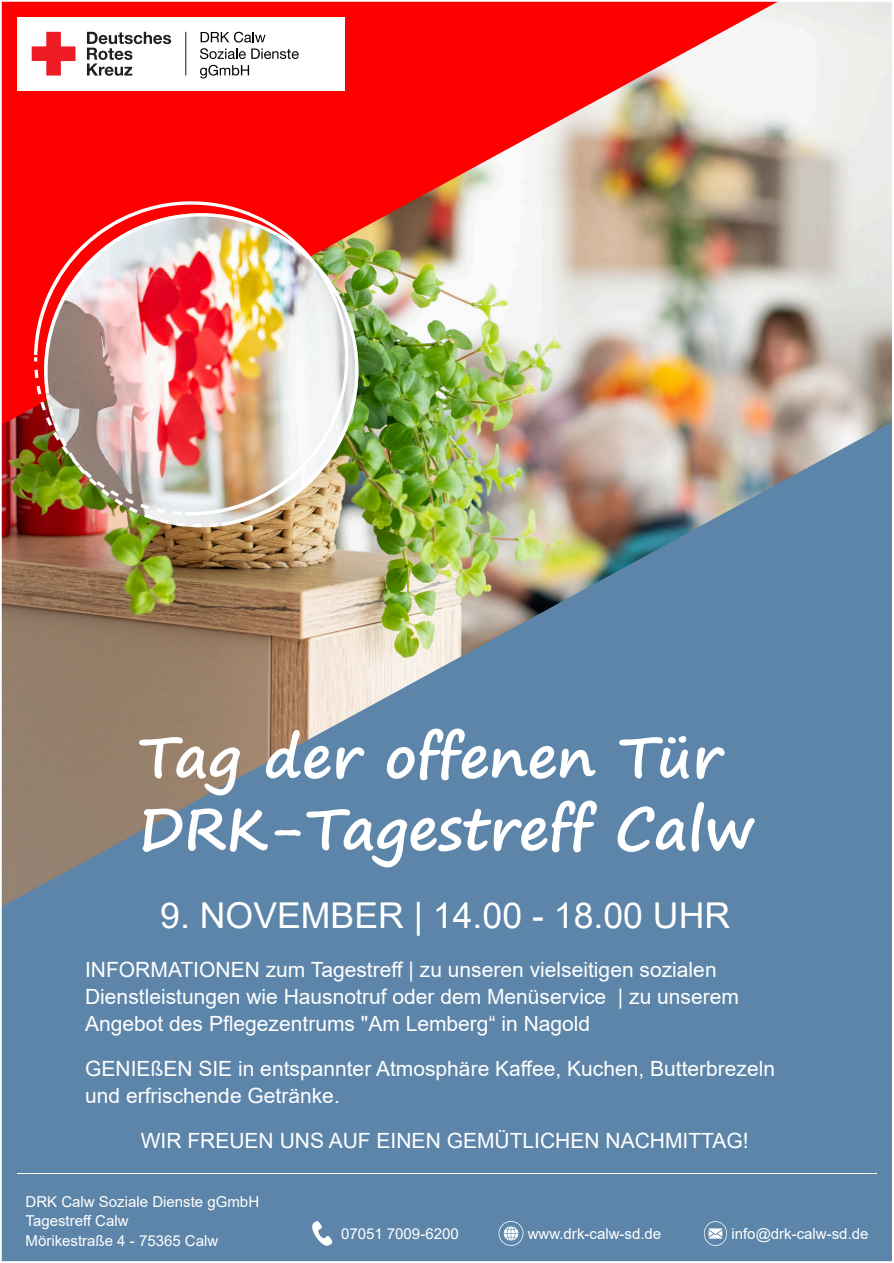
<style>
.page{position:relative;width:894px;height:1263px;background:#fff}
.page>*{position:absolute;margin:0;border:0;box-sizing:border-box;transform-origin:0 0}
.t1{font:700 57.6px "Segoe Print";color:#fff}
.t2{font:35.55px "Arial";color:#fff}
.t3{font:21px "Arial";color:#fff}
.t4{font:15px "Arial";color:#fff}
</style>
<div class="page">
<img style="left:1px;top:1px;width:891px;height:1261px">
<hr style="left:17px;top:1173px;width:859px;height:1px;background:#fff">
<p class="t1" style="left:138px;top:728px;width:584px">Tag der offenen Tür</p>
<p class="t1" style="left:138px;top:800px;width:617px">DRK-Tagestreff Calw</p>
<p class="t2" style="left:160px;top:902px;width:571px">9. NOVEMBER | 14.00 - 18.00 UHR</p>
<p class="t3" style="left:85px;top:962px;width:632px">INFORMATIONEN zum Tagestreff | zu unseren vielseitigen sozialen</p>
<p class="t3" style="left:85px;top:989px;width:655px">Dienstleistungen wie Hausnotruf oder dem Menüservice | zu unserem</p>
<p class="t3" style="left:85px;top:1016px;width:506px">Angebot des Pflegezentrums "Am Lemberg“ in Nagold</p>
<p class="t3" style="left:85px;top:1061px;width:691px">GENIEßEN SIE in entspannter Atmosphäre Kaffee, Kuchen, Butterbrezeln</p>
<p class="t3" style="left:85px;top:1088px;width:256px">und erfrischende Getränke.</p>
<p class="t3" style="left:141px;top:1133px;width:609px">WIR FREUEN UNS AUF EINEN GEMÜTLICHEN NACHMITTAG!</p>
<p class="t4" style="left:26px;top:1196px;width:235px">DRK Calw Soziale Dienste gGmbH</p>
<p class="t4" style="left:26px;top:1215px;width:105px">Tagestreff Calw</p>
<p class="t4" style="left:26px;top:1235px;width:194px">Mörikestraße 4 - 75365 Calw</p>
<p class="t4" style="left:341px;top:1228px;width:119px">07051 7009-6200</p>
<p class="t4" style="left:527px;top:1228px;width:135px">www.drk-calw-sd.de</p>
<p class="t4" style="left:731px;top:1228px;width:138px">info@drk-calw-sd.de</p>
</div>
